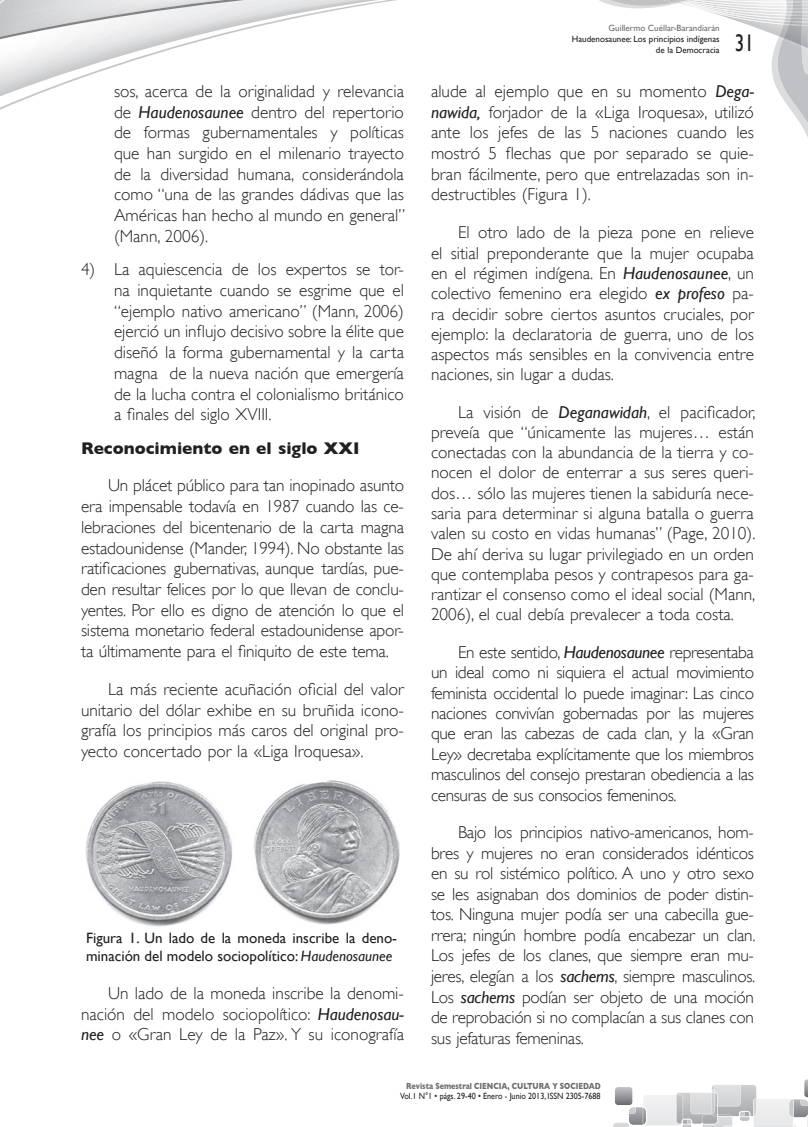
<style>
.page{position:relative;width:808px;height:1127px;background:#fff}
.page>*{position:absolute;margin:0;border:0;box-sizing:border-box;transform-origin:0 0}
.t1{font:24px "Gill Sans";color:#231f20;scale:.8 1}
.t2{font:300 17.25px/20.7px "Gill Sans";color:#231f20;text-align:justify}
.t3{font:700 17.25px "Gill Sans";color:#231f20}
.t4{font:15px/18px "Gill Sans";color:#231f20}
.t5{font:9px/10.8px "Gill Sans";color:#231f20;text-align:right}
.t6{font:9px "Gill Sans";color:#231f20;scale:.9 1}
.t7{font:700 9px "Gill Sans";color:#6c6d70;scale:.8 1}
.t8{font:9px "Gill Sans";color:#6c6d70}
.s1{font-weight:400;font-style:italic}
.s2{font-style:italic}
</style>
<div class="page">
<svg style="left:613px;top:1079px;width:195px;height:48px"></svg>
<svg style="left:0;top:0;width:808px;height:138px"></svg>
<img style="left:86px;top:780px;width:313px;height:147px">
<p class="t2" style="left:114px;top:81px;width:293px">sos, acerca de la originalidad y relevancia de <span class="s1">Haudenosaunee</span> dentro del repertorio de formas gubernamentales y políticas que han surgido en el milenario trayecto de la diversidad humana, considerándola como “una de las grandes dádivas que las Américas han hecho al mundo en general” (Mann, 2006).</p>
<p class="t2" style="left:114px;top:259px;width:291px;text-indent:-33px">4) La aquiescencia de los expertos se tor&shy;na inquietante cuando se esgrime que el “ejemplo nativo americano” (Mann, 2006) ejerció un influjo decisivo sobre la élite que diseñó la forma gubernamental y la carta magna de la nueva nación que emergería de la lucha contra el colonialismo británico a finales del siglo XVIII.</p>
<p class="t3" style="left:81px;top:438px;width:280px">Reconocimiento en el siglo XXI</p>
<p class="t2" style="left:81px;top:475px;width:325px;text-indent:27px">Un plácet público para tan inopinado asunto era impensable todavía en 1987 cuando las ce&shy;lebraciones del bicentenario de la carta magna estadounidense (Mander, 1994). No obstante las ratificaciones gubernativas, aunque tardías, pue&shy;den resultar felices por lo que llevan de conclu&shy;yentes. Por ello es digno de atención lo que el sistema monetario federal estadounidense apor&shy;ta últimamente para el finiquito de este tema.</p>
<p class="t2" style="left:81px;top:679px;width:324px;text-indent:27px">La más reciente acuñación oficial del valor unitario del dólar exhibe en su bruñida icono&shy;grafía los principios más caros del original pro&shy;yecto concertado por la «Liga Iroquesa».</p>
<p class="t4" style="left:86px;top:929px;width:313px">Figura 1. Un lado de la moneda inscribe la deno&shy;minación del modelo sociopolítico: <span class="s2">Haudenosaunee</span></p>
<p class="t2" style="left:81px;top:983px;width:324px;text-indent:27px">Un lado de la moneda inscribe la denomi&shy;nación del modelo sociopolítico: <span class="s1">Haudenosau&shy;nee</span> o «Gran Ley de la Paz». Y su iconografía</p>
<p class="t8" style="left:608px;top:23px;width:113px">Guillermo Cuéllar-Barandiarán</p>
<p class="t5" style="left:572px;top:34px;width:149px">Haudenosaunee: Los principios indígenas de la Democracia</p>
<h1 class="t1" style="left:735px;top:28px;width:25px">31</h1>
<p class="t2" style="left:431px;top:81px;width:324px">alude al ejemplo que en su momento <span class="s1">Dega&shy;nawida,</span> forjador de la «Liga Iroquesa», utilizó ante los jefes de las 5 naciones cuando les mostró 5 flechas que por separado se quie&shy;bran fácilmente, pero que entrelazadas son in&shy;destructibles (Figura 1).</p>
<p class="t2" style="left:431px;top:222px;width:324px;line-height:20.2px;text-indent:27px">El otro lado de la pieza pone en relieve el sitial preponderante que la mujer ocupaba en el régimen indígena. En <span class="s1">Haudenosaunee</span>, un colectivo femenino era elegido <span class="s1">ex profeso</span> pa&shy;ra decidir sobre ciertos asuntos cruciales, por ejemplo: la declaratoria de guerra, uno de los aspectos más sensibles en la convivencia entre naciones, sin lugar a dudas.</p>
<p class="t2" style="left:431px;top:402px;width:326px;line-height:20.2px;text-indent:27px">La visión de <span class="s1">Deganawidah</span>, el pacificador, preveía que “únicamente las mujeres… están conectadas con la abundancia de la tierra y co&shy;nocen el dolor de enterrar a sus seres queri&shy;dos… sólo las mujeres tienen la sabiduría nece&shy;saria para determinar si alguna batalla o guerra valen su costo en vidas humanas” (Page, 2010).<br>De ahí deriva su lugar privilegiado en un orden que contemplaba pesos y contrapesos para ga&shy;rantizar el consenso como el ideal social (Mann, 2006), el cual debía prevalecer a toda costa.</p>
<p class="t2" style="left:431px;top:642px;width:324px;text-indent:27px">En este sentido, <span class="s1">Haudenosaunee</span> representaba un ideal como ni siquiera el actual movimiento feminista occidental lo puede imaginar: Las cinco naciones convivían gobernadas por las mujeres que eran las cabezas de cada clan, y la «Gran Ley» decretaba explícitamente que los miembros masculinos del consejo prestaran obediencia a las censuras de sus consocios femeninos.</p>
<p class="t2" style="left:431px;top:822px;width:326px;text-indent:27px">Bajo los principios nativo-americanos, hom&shy;bres y mujeres no eran considerados idénticos en su rol sistémico político. A uno y otro sexo se les asignaban dos dominios de poder distin&shy;tos. Ninguna mujer podía ser una cabecilla gue&shy;rrera; ningún hombre podía encabezar un clan.<br>Los jefes de los clanes, que siempre eran mu&shy;jeres, elegían a los <span class="s1">sachems</span>, siempre masculinos.<br>Los <span class="s1">sachems</span> podían ser objeto de una moción de reprobación si no complacían a sus clanes con sus jefaturas femeninas.</p>
<p class="t7" style="left:406px;top:1080px;width:244px">Revista Semestral CIENCIA, CULTURA Y SOCIEDAD</p>
<p class="t6" style="left:400px;top:1091px;width:224px">Vol.1 N°1 • págs. 29-40 • Enero - Junio 2013, ISSN 2305-7688</p>
</div>
